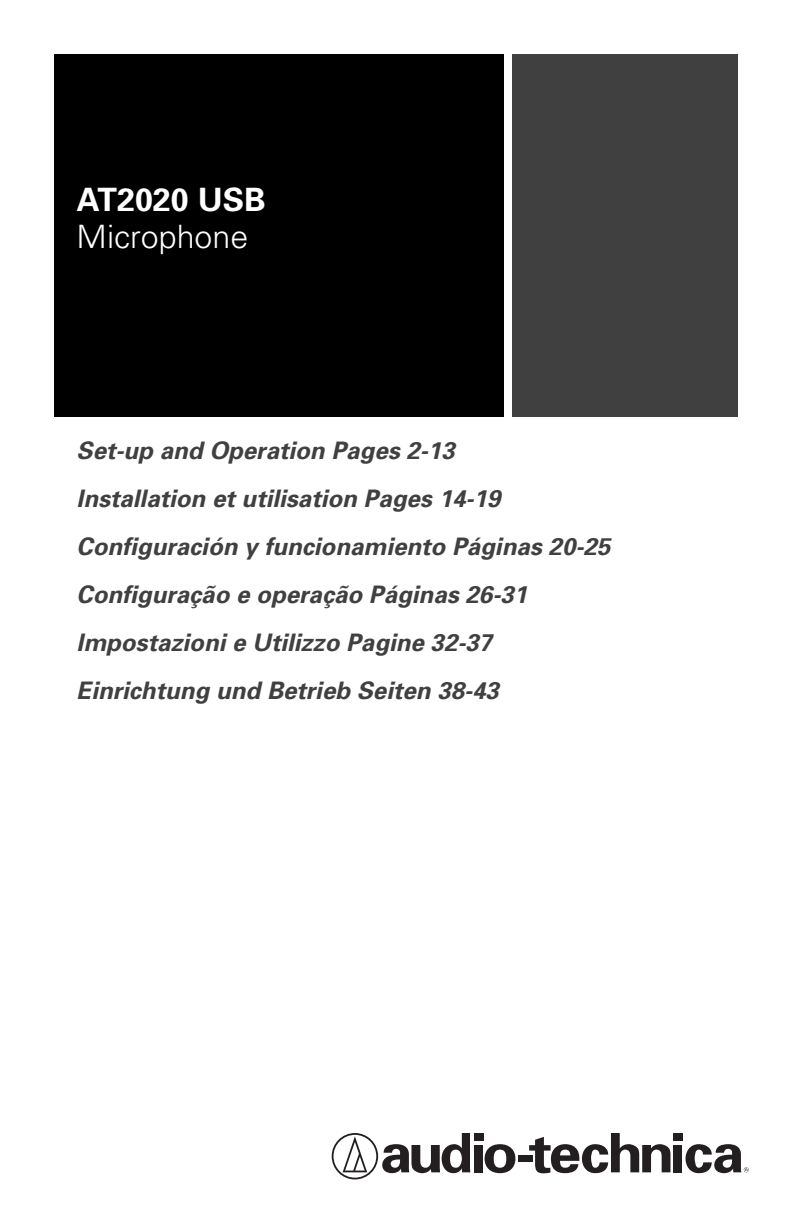
<style>
.page{position:relative;width:792px;height:1224px;background:#fff}
.page>*{position:absolute;margin:0;border:0;box-sizing:border-box;transform-origin:0 0}
.t1{font:300 32.2px "Univers";color:#fff}
.t2{font:700 32.2px "Univers";color:#fff}
.t3{font:italic 700 24.2px/48px "Univers";color:#404040}
</style>
<div class="page">
<div style="left:512px;top:54px;width:226px;height:362px;background:#404040"></div>
<div style="left:54px;top:54px;width:450px;height:362px;background:#000"></div>
<div style="left:474px;top:1145px;width:9px;height:27px;background:#231f20"></div>
<div style="left:474px;top:1133px;width:9px;height:7px;background:#231f20"></div>
<svg style="left:485px;top:1144px;width:30px;height:29px"></svg>
<div style="left:518px;top:1155px;width:15px;height:6px;background:#231f20"></div>
<svg style="left:529px;top:1133px;width:141px;height:40px"></svg>
<div style="left:673px;top:1145px;width:9px;height:27px;background:#231f20"></div>
<div style="left:673px;top:1133px;width:9px;height:7px;background:#231f20"></div>
<svg style="left:332px;top:1133px;width:138px;height:46px"></svg>
<svg style="left:686px;top:1144px;width:63px;height:29px"></svg>
<h1 class="t2" style="left:77px;top:188px;width:191px">AT2020 USB</h1>
<h1 class="t1" style="left:77px;top:224px;width:173px">Microphone</h1>
<p class="t3" style="left:77px;top:429px;width:535px">Set-up and Operation Pages 2-13<br>Installation et utilisation Pages 14-19<br>Configuración y funcionamiento Páginas 20-25<br>Configuração e operação Páginas 26-31<br>Impostazioni e Utilizzo Pagine 32-37<br>Einrichtung und Betrieb Seiten 38-43</p>
</div>
